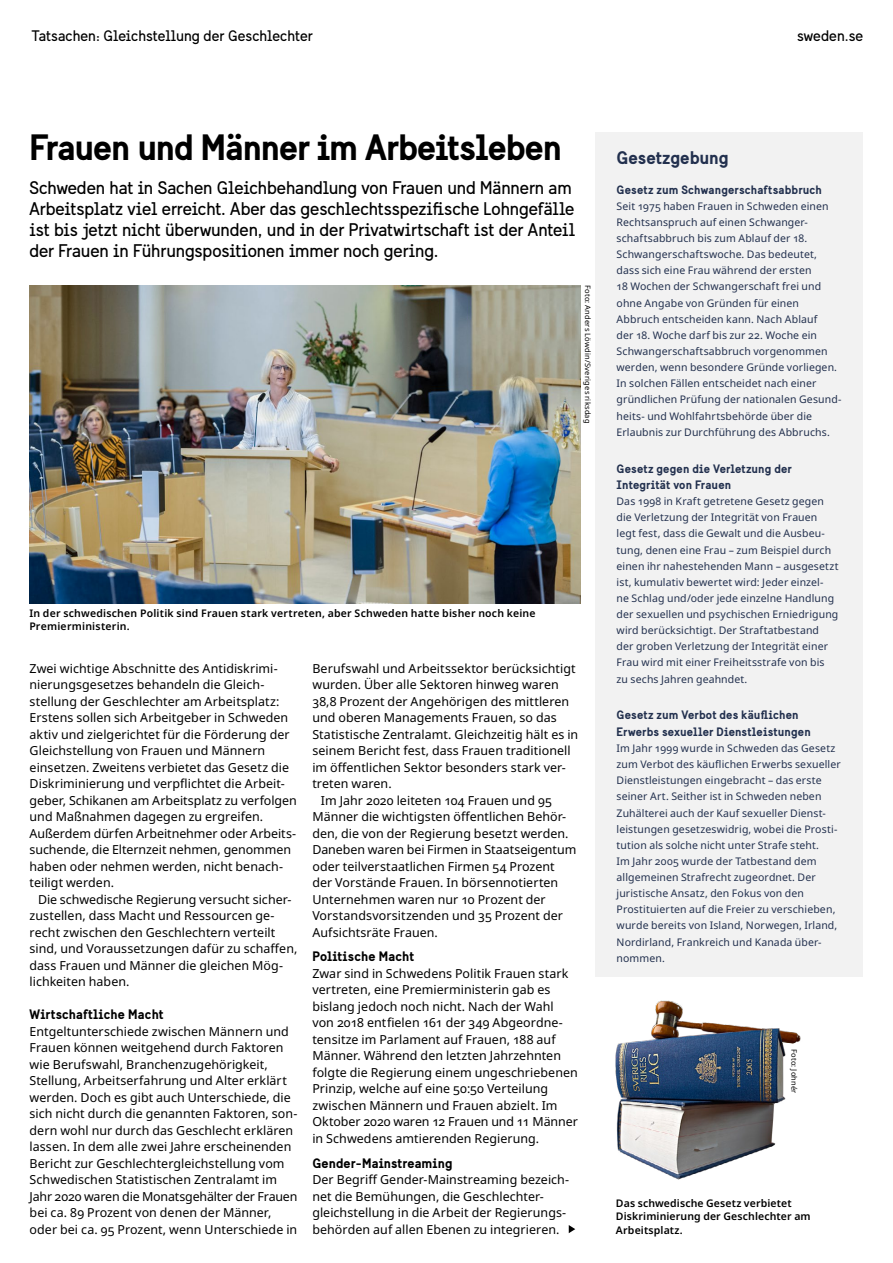
<style>
.page{position:relative;width:893px;height:1263px;background:#fff}
.page>*{position:absolute;margin:0;border:0;box-sizing:border-box;transform-origin:0 0}
.Header_2{font:700 36px "Sweden Sans";letter-spacing:-.03em;color:#000}
.Ingress_1{font:18px/21px "Sweden Sans";letter-spacing:-.01em;color:#000}
.Fact_column__Header{font:700 18px "Sweden Sans";letter-spacing:-.005em;color:#22304e}
.t1{font:15px "Sweden Sans";color:#000}
.Header_4{font:700 13.5px "Sweden Sans";letter-spacing:.005em;color:#000}
.Body_copy{font:12.45px/16.5px "Noto Sans";letter-spacing:.005em;color:#000}
.Body_copy_indent{font:12.45px/16.5px "Noto Sans";letter-spacing:.005em;color:#000}
.Fact_column__Header-2{font:700 12px/16.5px "Sweden Sans";letter-spacing:.01em;color:#22304e}
.Fact_column__Body{font:10.5px/16.2px "Noto Sans";letter-spacing:.01em;color:#22304e}
.Image__Caption{font:600 10.5px/13.5px "Noto Sans";letter-spacing:.015em;color:#000}
.Image__Photo_byline{font:7.5px "Noto Sans";letter-spacing:.025em;color:#000}
</style>
<div class="page">
<div style="left:595px;top:132px;width:268px;height:844px;background:#f2f2f2"></div>
<img style="left:30px;top:286px;width:550px;height:318px">
<img style="left:615px;top:1000px;width:186px;height:180px">
<svg style="left:569px;top:1225px;width:6px;height:8px"></svg>
<p class="t1" style="left:32px;top:27px;width:282px">Tatsachen: Gleichstellung der Geschlechter</p>
<p class="t1" style="left:797px;top:27px;width:68px">sweden.se</p>
<p class="Header_2" style="left:29px;top:124px;width:534px">Frauen und Männer im Arbeitsleben</p>
<p class="Ingress_1" style="left:29px;top:177px;width:547px">Schweden hat in Sachen Gleichbehandlung von Frauen und Männern am Arbeitsplatz viel erreicht. Aber das geschlechtsspezifische Lohngefälle ist bis jetzt nicht überwunden, und in der Privatwirtschaft ist der Anteil der Frauen in Führungspositionen immer noch gering.</p>
<p class="Image__Photo_byline" style="left:593px;top:285px;width:140px;rotate:90deg">Foto: Anders Löwdin/Sveriges riksdag</p>
<p class="Image__Caption" style="left:29px;top:607px;width:508px">In der schwedischen Politik sind Frauen stark vertreten, aber Schweden hatte bisher noch keine<br>Premierministerin.</p>
<p class="Body_copy" style="left:30px;top:660px;width:269px">Zwei wichtige Abschnitte des Antidiskrimi&shy;nierungsgesetzes behandeln die Gleich&shy;stellung der Geschlechter am Arbeitsplatz:<br>Erstens sollen sich Arbeitgeber in Schweden aktiv und zielgerichtet für die Förderung der Gleichstellung von Frauen und Männern einsetzen. Zweitens verbietet das Gesetz die Diskriminierung und verpflichtet die Arbeit&shy;geber, Schikanen am Arbeitsplatz zu verfolgen und Maßnahmen dagegen zu ergreifen.<br>Außerdem dürfen Arbeitnehmer oder Arbeits&shy;suchende, die Elternzeit nehmen, genommen haben oder nehmen werden, nicht benach&shy;teiligt werden.</p>
<p class="Body_copy_indent" style="left:30px;top:891px;width:269px;text-indent:9px">Die schwedische Regierung versucht sicher&shy;zustellen, dass Macht und Ressourcen ge&shy;recht zwischen den Geschlechtern verteilt sind, und Voraussetzungen dafür zu schaffen, dass Frauen und Männer die gleichen Mög&shy;lichkeiten haben.</p>
<p class="Header_4" style="left:30px;top:1006px;width:136px">Wirtschaftliche Macht</p>
<p class="Body_copy" style="left:30px;top:1023px;width:269px">Entgeltunterschiede zwischen Männern und Frauen können weitgehend durch Faktoren wie Berufswahl, Branchenzugehörigkeit, Stellung, Arbeitserfahrung und Alter erklärt werden. Doch es gibt auch Unterschiede, die sich nicht durch die genannten Faktoren, son&shy;dern wohl nur durch das Geschlecht erklären lassen. In dem alle zwei Jahre erscheinenden Bericht zur Geschlechtergleichstellung vom Schwedischen Statistischen Zentralamt im Jahr 2020 waren die Monatsgehälter der Frauen bei ca. 89 Prozent von denen der Männer, oder bei ca. 95 Prozent, wenn Unterschiede in</p>
<p class="Body_copy" style="left:312px;top:660px;width:267px">Berufswahl und Arbeitssektor berücksichtigt wurden. Über alle Sektoren hinweg waren 38,8 Prozent der Angehörigen des mittleren und oberen Managements Frauen, so das Statistische Zentralamt. Gleichzeitig hält es in seinem Bericht fest, dass Frauen traditionell im öffentlichen Sektor besonders stark ver&shy;treten waren.</p>
<p class="Body_copy_indent" style="left:312px;top:792px;width:265px;text-indent:9px">Im Jahr 2020 leiteten 104 Frauen und 95<br>Männer die wichtigsten öffentlichen Behör&shy;den, die von der Regierung besetzt werden.<br>Daneben waren bei Firmen in Staatseigentum oder teilverstaatlichen Firmen 54 Prozent der Vorstände Frauen. In börsennotierten Unternehmen waren nur 10 Prozent der Vorstandsvorsitzenden und 35 Prozent der Aufsichtsräte Frauen.</p>
<p class="Header_4" style="left:312px;top:948px;width:103px">Politische Macht</p>
<p class="Body_copy" style="left:312px;top:965px;width:267px">Zwar sind in Schwedens Politik Frauen stark vertreten, eine Premierministerin gab es bislang jedoch noch nicht. Nach der Wahl von 2018 entfielen 161 der 349 Abgeordne&shy;tensitze im Parlament auf Frauen, 188 auf Männer. Während den letzten Jahrzehnten folgte die Regierung einem ungeschriebenen Prinzip, welche auf eine 50:50 Verteilung zwischen Männern und Frauen abzielt. Im Oktober 2020 waren 12 Frauen und 11 Männer in Schwedens amtierenden Regierung.</p>
<p class="Header_4" style="left:312px;top:1154px;width:142px">Gender-Mainstreaming</p>
<p class="Body_copy" style="left:312px;top:1172px;width:258px">Der Begriff Gender-Mainstreaming bezeich&shy;net die Bemühungen, die Geschlechter&shy;gleichstellung in die Arbeit der Regierungs&shy;behörden auf allen Ebenen zu integrieren.</p>
<p class="Fact_column__Header" style="left:617px;top:147px;width:114px">Gesetzgebung</p>
<p class="Fact_column__Header-2" style="left:617px;top:181px;width:207px">Gesetz zum Schwangerschaftsabbruch</p>
<p class="Fact_column__Body" style="left:617px;top:198px;width:226px">Seit 1975 haben Frauen in Schweden einen Rechtsanspruch auf einen Schwanger&shy;schaftsabbruch bis zum Ablauf der 18.<br>Schwangerschaftswoche. Das bedeutet, dass sich eine Frau während der ersten<br>18 Wochen der Schwangerschaft frei und ohne Angabe von Gründen für einen Abbruch entscheiden kann. Nach Ablauf<br>der 18. Woche darf bis zur 22. Woche ein Schwangerschaftsabbruch vorgenommen werden, wenn besondere Gründe vorliegen.<br>In solchen Fällen entscheidet nach einer gründlichen Prüfung der nationalen Gesund&shy;heits- und Wohlfahrtsbehörde über die Erlaubnis zur Durchführung des Abbruchs.</p>
<p class="Fact_column__Header-2" style="left:617px;top:460px;width:177px">Gesetz gegen die Verletzung der<br>Integrität von Frauen</p>
<p class="Fact_column__Body" style="left:617px;top:493px;width:223px">Das 1998 in Kraft getretene Gesetz gegen die Verletzung der Integrität von Frauen legt fest, dass die Gewalt und die Ausbeu&shy;tung, denen eine Frau – zum Beispiel durch einen ihr nahestehenden Mann – ausgesetzt ist, kumulativ bewertet wird: Jeder einzel&shy;ne Schlag und/oder jede einzelne Handlung der sexuellen und psychischen Erniedrigung wird berücksichtigt. Der Straftatbestand der groben Verletzung der Integrität einer Frau wird mit einer Freiheitsstrafe von bis zu sechs Jahren geahndet.</p>
<p class="Fact_column__Header-2" style="left:617px;top:707px;width:196px">Gesetz zum Verbot des käuflichen<br>Erwerbs sexueller Dienstleistungen</p>
<p class="Fact_column__Body" style="left:617px;top:740px;width:226px">Im Jahr 1999 wurde in Schweden das Gesetz zum Verbot des käuflichen Erwerbs sexueller Dienstleistungen eingebracht – das erste seiner Art. Seither ist in Schweden neben Zuhälterei auch der Kauf sexueller Dienst&shy;leistungen gesetzeswidrig, wobei die Prosti&shy;tution als solche nicht unter Strafe steht.<br>Im Jahr 2005 wurde der Tatbestand dem allgemeinen Strafrecht zugeordnet. Der juristische Ansatz, den Fokus von den Prostituierten auf die Freier zu verschieben, wurde bereits von Island, Norwegen, Irland, Nordirland, Frankreich und Kanada über&shy;nommen.</p>
<p class="Image__Photo_byline" style="left:799px;top:1049px;width:46px;rotate:90deg">Foto: Johnér</p>
<p class="Image__Caption" style="left:616px;top:1196px;width:196px">Das schwedische Gesetz verbietet<br>Diskriminierung der Geschlechter am<br>Arbeitsplatz.</p>
</div>
